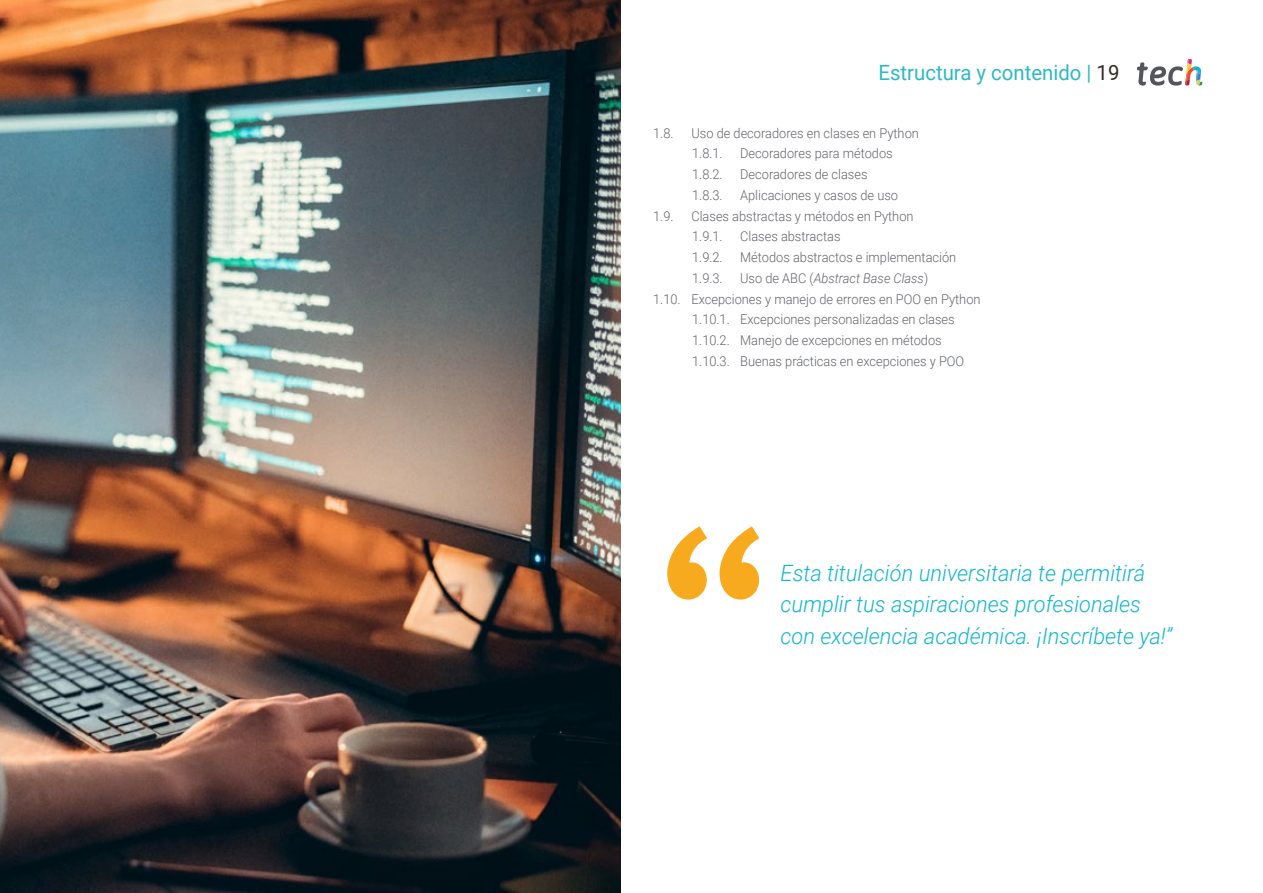
<style>
.page{position:relative;width:1263px;height:893px;background:#fff}
.page>*{position:absolute;margin:0;border:0;box-sizing:border-box;transform-origin:0 0}
.t1{font:italic 300 22.5px/31.5px "Roboto";color:#0fb6cf}
.t2{font:21px "Roboto";color:#2db8c5}
.t3{font:300 13.5px/20.7px "Roboto";color:#61646a;scale:.95 1}
.t4{font:italic 300 13.5px "Roboto";color:#61646a;scale:.95 1}
.s1{color:#312e20}
.s2{font-style:normal}
</style>
<div class="page">
<img style="left:0;top:0;width:621px;height:893px">
<svg style="left:667px;top:526px;width:92px;height:74px"></svg>
<svg style="left:1137px;top:59px;width:65px;height:27px"></svg>
<h2 class="t2" style="left:878px;top:57px;width:242px">Estructura y contenido | <span class="s1">19</span></h2>
<p class="t3" style="left:653px;top:122px;width:23px">1.8.</p>
<p class="t3" style="left:691px;top:122px;width:241px">Uso de decoradores en clases en Python<br>1.8.1.</p>
<p class="t3" style="left:740px;top:143px;width:162px">Decoradores para métodos</p>
<p class="t3" style="left:692px;top:164px;width:34px">1.8.2.</p>
<p class="t3" style="left:740px;top:164px;width:136px">Decoradores de clases</p>
<p class="t3" style="left:692px;top:184px;width:34px">1.8.3.</p>
<p class="t3" style="left:740px;top:184px;width:168px">Aplicaciones y casos de uso</p>
<p class="t3" style="left:653px;top:205px;width:23px">1.9.</p>
<p class="t3" style="left:691px;top:205px;width:235px">Clases abstractas y métodos en Python<br>1.9.1.</p>
<p class="t3" style="left:740px;top:226px;width:107px">Clases abstractas</p>
<p class="t3" style="left:692px;top:247px;width:34px">1.9.2.</p>
<p class="t3" style="left:740px;top:247px;width:229px">Métodos abstractos e implementación</p>
<p class="t3" style="left:692px;top:267px;width:34px">1.9.3.</p>
<p class="t4" style="left:740px;top:269px;width:199px"><span class="s2">Uso de ABC (</span>Abstract Base Class<span class="s2">)</span></p>
<p class="t3" style="left:653px;top:288px;width:346px">1.10. Excepciones y manejo de errores en POO en Python</p>
<p class="t3" style="left:692px;top:309px;width:278px">1.10.1. Excepciones personalizadas en clases</p>
<p class="t3" style="left:692px;top:330px;width:264px">1.10.2. Manejo de excepciones en métodos</p>
<p class="t3" style="left:692px;top:350px;width:288px">1.10.3. Buenas prácticas en excepciones y POO</p>
<h1 class="t1" style="left:781px;top:556px;width:393px">Esta titulación universitaria te permitirá cumplir tus aspiraciones profesionales con excelencia académica. ¡Inscríbete ya!”</h1>
</div>
